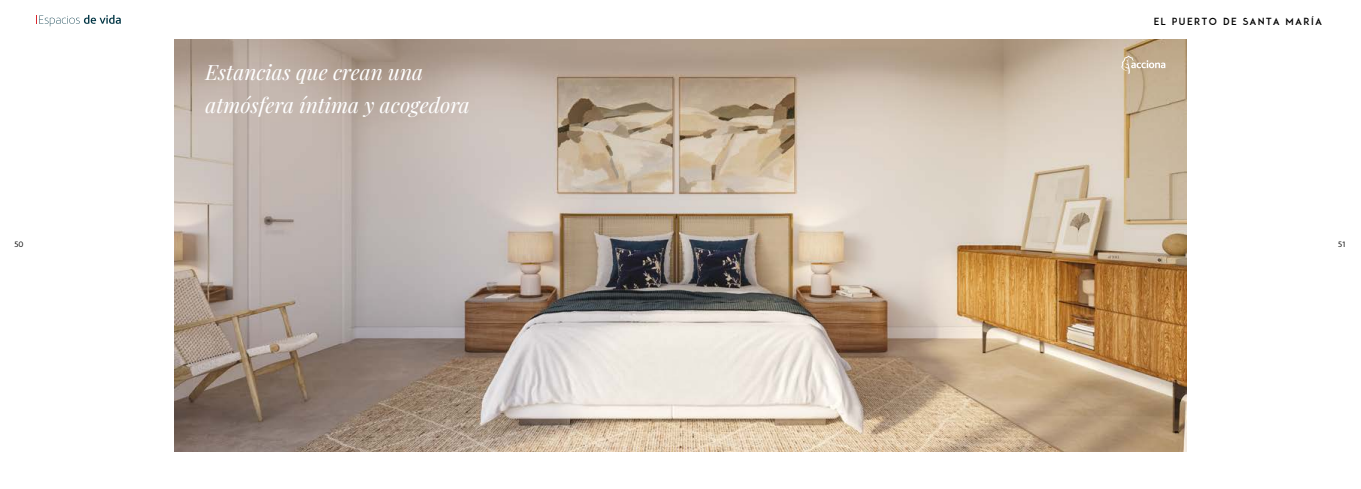
<style>
.page{position:relative;width:1361px;height:489px;background:#fff}
.page>*{position:absolute;margin:0;border:0;box-sizing:border-box;transform-origin:0 0}
.t1{font:italic 21px/33.5px "Playfair Display";color:#fff}
.t2{font:9.75px "ADAM";letter-spacing:.16em;color:#000}
.t3{font:300 8.25px "Acciona";color:#000}
</style>
<div class="page">
<img style="left:175px;top:39px;width:1011px;height:413px">
<svg style="left:1121px;top:56px;width:44px;height:18px"></svg>
<svg style="left:36px;top:15px;width:85px;height:11px"></svg>
<p class="t1" style="left:205px;top:53px;width:266px">Estancias que crean una atmósfera íntima y acogedora</p>
<p class="t2" style="left:1153px;top:15px;width:169px">EL PUERTO DE SANTA MARÍA</p>
<p class="t3" style="left:15px;top:238px;width:11px">50</p>
<p class="t3" style="left:1338px;top:238px;width:9px">51</p>
</div>
